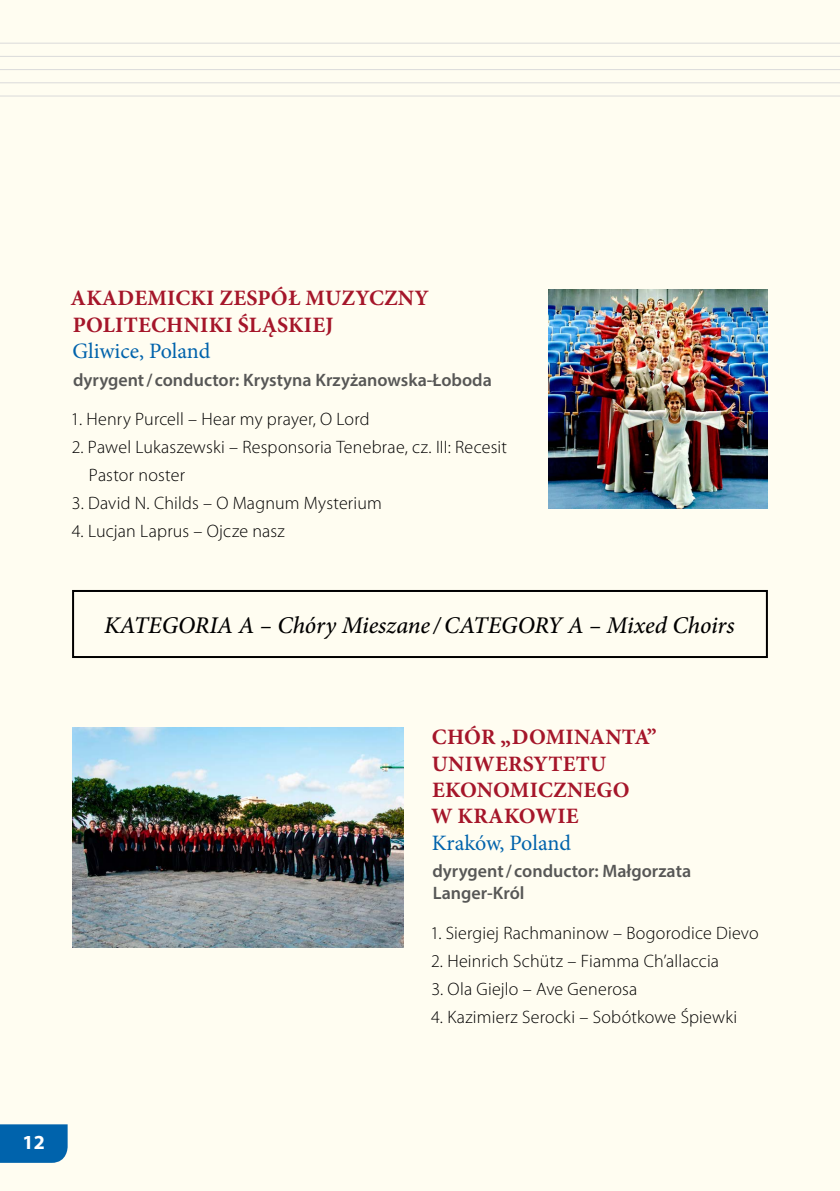
<style>
.page{position:relative;width:840px;height:1191px;background:#fff}
.page>*{position:absolute;margin:0;border:0;box-sizing:border-box;transform-origin:0 0}
.t1{font:italic 500 24px "Minion Pro";letter-spacing:-.005em;color:#000}
.t2{font:700 22px/26.4px "Minion Pro";letter-spacing:.01em;color:#a5162a}
.t3{font:22px "Minion Pro";letter-spacing:-.02em;color:#0063ac}
.t4{font:700 20px "Myriad Pro";color:#fff}
.t5{font:300 18px/28px "Myriad Pro";letter-spacing:.01em;color:#000}
.t6{font:600 18px/22px "Myriad Pro";color:#575756}
</style>
<div class="page">
<div style="left:0;top:0;width:839px;height:1191px;background:#fffdf1"></div>
<div style="left:0;top:1124px;width:68px;height:38px;background:#0063ac"></div>
<hr style="left:0;top:96px;width:839px;height:1px;background:#dadada">
<hr style="left:0;top:82px;width:839px;height:1px;background:#dadada">
<hr style="left:0;top:69px;width:839px;height:1px;background:#dadada">
<hr style="left:0;top:56px;width:839px;height:1px;background:#dadada">
<hr style="left:0;top:43px;width:839px;height:1px;background:#dadada">
<div style="left:72px;top:590px;width:695px;height:68px;border:2px solid #000"></div>
<img style="left:548px;top:289px;width:219px;height:220px">
<img style="left:72px;top:728px;width:331px;height:219px">
<p class="t2" style="left:71px;top:285px;width:163px">AKADEMICKI ZESP</p>
<p class="t2" style="left:271px;top:285px;width:144px">ÓŁ MUZYCZNY</p>
<p class="t2" style="left:73px;top:311px;width:66px">POLITEC</p>
<p class="t2" style="left:166px;top:311px;width:169px">HNIKI ŚLĄSKIEJ</p>
<p class="t3" style="left:72px;top:336px;width:139px">Gliwice, Poland</p>
<p class="t6" style="left:73px;top:368px;width:420px">dyrygent/ conductor: Krystyna Krzyżanowska-Łoboda</p>
<p class="t5" style="left:71px;top:405px;width:300px">1. Henry Purcell – Hear my prayer, O Lord</p>
<p class="t5" style="left:89px;top:433px;width:419px;text-indent:-17px">2. Pawel Lukaszewski – Responsoria Tenebrae, cz. III: Recesit<br>Pastor noster</p>
<p class="t5" style="left:72px;top:489px;width:311px">3. David N. Childs – O Magnum Mysterium</p>
<p class="t5" style="left:72px;top:517px;width:214px">4. Lucjan Laprus – Ojcze nasz</p>
<h1 class="t1" style="left:104px;top:609px;width:631px">KATEGORIA A – Chóry Mieszane /CATEGORY A – Mixed Choirs</h1>
<p class="t2" style="left:431px;top:723px;width:226px">CHÓR „DOMINANTA”<br>UNIWERSYTET</p>
<p class="t2" style="left:589px;top:750px;width:15px">U</p>
<p class="t2" style="left:431px;top:776px;width:197px;text-indent:79px">MICZNEGO<br>W KRAKOWIE</p>
<p class="t3" style="left:431px;top:828px;width:141px">Kraków, Poland</p>
<p class="t6" style="left:432px;top:860px;width:260px">dyrygent/ conductor: Małgorzata<br>Langer-Król</p>
<p class="t5" style="left:430px;top:918px;width:330px">1. Siergiej Rachmaninow – Bogorodice Dievo</p>
<p class="t5" style="left:431px;top:946px;width:289px">2. Heinrich Schütz – Fiamma Ch’allaccia</p>
<p class="t5" style="left:431px;top:974px;width:207px">3. Ola Giejlo – Ave Generosa</p>
<p class="t5" style="left:431px;top:1002px;width:307px">4. Kazimierz Serocki – Sobótkowe Śpiewki</p>
<p class="t2" style="left:432px;top:776px;width:30px">EKONO</p>
<p class="t4" style="left:23px;top:1129px;width:24px">12</p>
</div>
